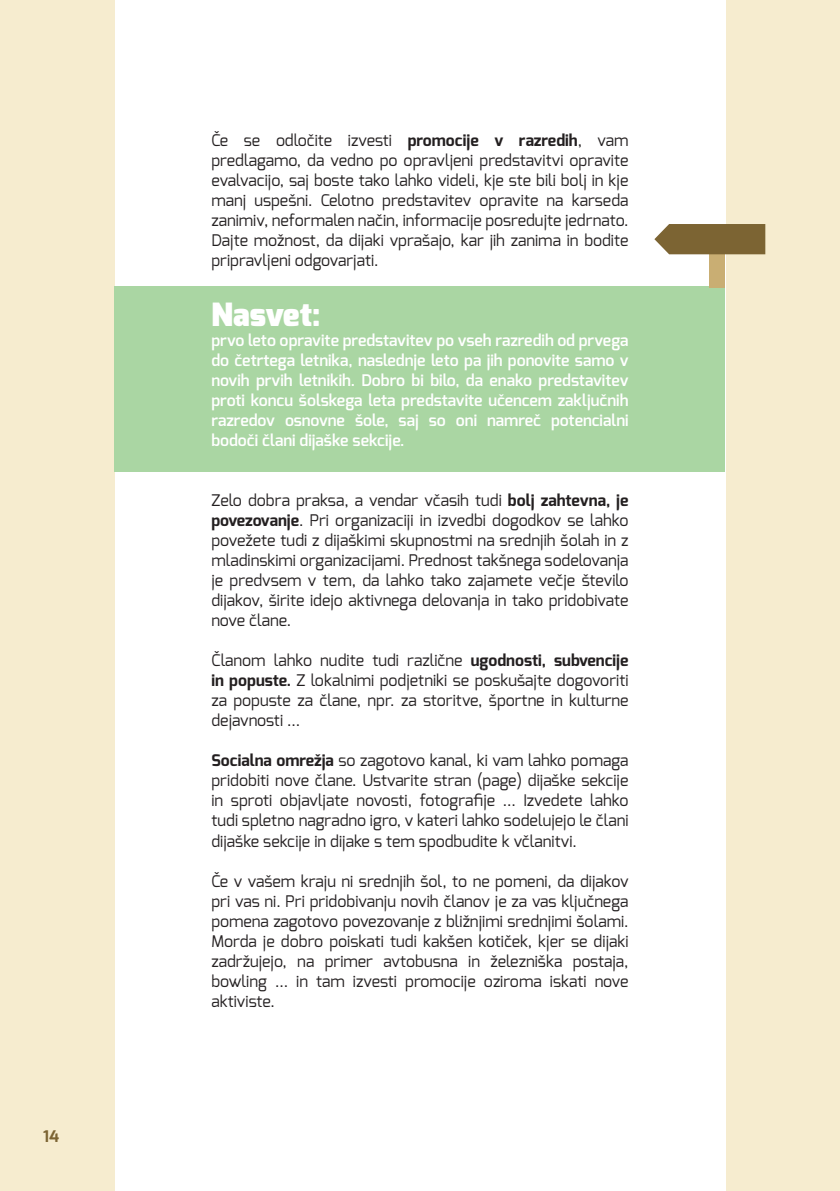
<style>
.page{position:relative;width:840px;height:1191px;background:#fff}
.page>*{position:absolute;margin:0;border:0;box-sizing:border-box;transform-origin:0 0}
.t1{font:900 32px "Exo";color:#fff}
.t2{font:16px/20px "Exo";color:#231f20;text-align:justify}
.t3{font:600 16px/20px "Exo";color:#fff;text-align:justify}
.t4{font:700 16px "Exo";color:#7c6433}
.s1{font-weight:700}
</style>
<div class="page">
<div style="left:0;top:0;width:839px;height:1191px;background:#f6eccf"></div>
<div style="left:115px;top:0;width:609px;height:1191px;background:#fff"></div>
<div style="left:114px;top:286px;width:611px;height:185px;background:#aad6a3"></div>
<div style="left:709px;top:240px;width:16px;height:47px;background:#c9ae73"></div>
<svg style="left:654px;top:224px;width:110px;height:30px;background:#856e41"></svg>
<p class="t4" style="left:43px;top:1126px;width:17px">14</p>
<p class="t2" style="left:211px;top:131px;width:418px">Če se odločite izvesti <span class="s1">promocije v razredih</span>, vam predlagamo, da vedno po opravljeni predstavitvi opravite evalvacijo, saj boste tako lahko videli, kje ste bili bolj in kje manj uspešni. Celotno predstavitev opravite na karseda zanimiv, neformalen način, informacije posredujte jedrnato.<br>Dajte možnost, da dijaki vprašajo, kar jih zanima in bodite pripravljeni odgovarjati.</p>
<h1 class="t1" style="left:211px;top:301px;width:110px">Nasvet:</h1>
<p class="t3" style="left:211px;top:332px;width:418px">prvo leto opravite predstavitev po vseh razredih od prvega do četrtega letnika, naslednje leto pa jih ponovite samo v novih prvih letnikih. Dobro bi bilo, da enako predstavitev proti koncu šolskega leta predstavite učencem zaključnih razredov osnovne šole, saj so oni namreč potencialni bodoči člani dijaške sekcije.</p>
<p class="t2" style="left:211px;top:491px;width:418px">Zelo dobra praksa, a vendar včasih tudi <span class="s1">bolj zahtevna, je povezovanje</span>. Pri organizaciji in izvedbi dogodkov se lahko povežete tudi z dijaškimi skupnostmi na srednjih šolah in z mladinskimi organizacijami. Prednost takšnega sodelovanja je predvsem v tem, da lahko tako zajamete večje število dijakov, širite idejo aktivnega delovanja in tako pridobivate nove člane.</p>
<p class="t2" style="left:211px;top:651px;width:418px">Članom lahko nudite tudi različne <span class="s1">ugodnosti, subvencije in popuste.</span> Z lokalnimi podjetniki se poskušajte dogovoriti za popuste za člane, npr. za storitve, športne in kulturne dejavnosti …</p>
<p class="t2" style="left:211px;top:751px;width:418px"><span class="s1">Socialna omrežja</span> so zagotovo kanal, ki vam lahko pomaga pridobiti nove člane. Ustvarite stran (page) dijaške sekcije in sproti objavljate novosti, fotografije … Izvedete lahko tudi spletno nagradno igro, v kateri lahko sodelujejo le člani dijaške sekcije in dijake s tem spodbudite k včlanitvi.</p>
<p class="t2" style="left:211px;top:871px;width:418px">Če v vašem kraju ni srednjih šol, to ne pomeni, da dijakov pri vas ni. Pri pridobivanju novih članov je za vas ključnega pomena zagotovo povezovanje z bližnjimi srednjimi šolami.<br>Morda je dobro poiskati tudi kakšen kotiček, kjer se dijaki zadržujejo, na primer avtobusna in železniška postaja, bowling … in tam izvesti promocije oziroma iskati nove aktiviste.</p>
</div>
